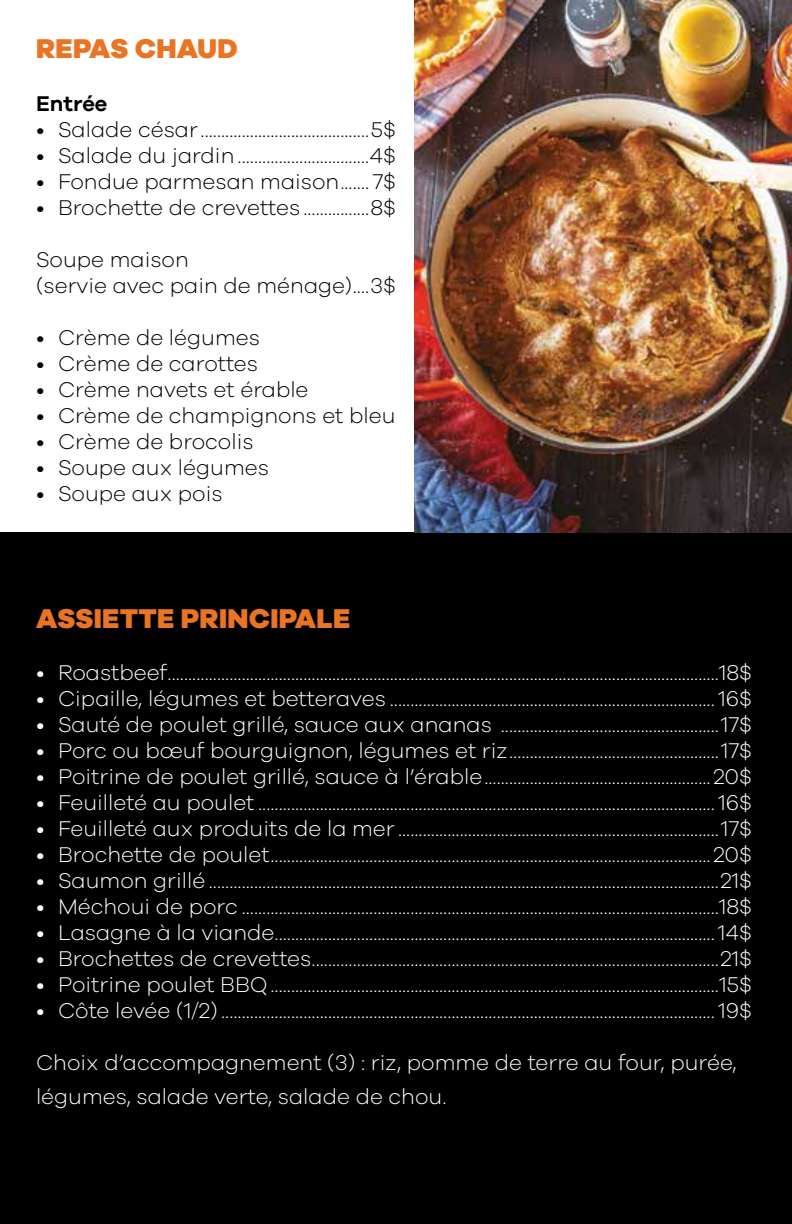
<style>
.page{position:relative;width:792px;height:1224px;background:#fff}
.page>*{position:absolute;margin:0;border:0;box-sizing:border-box;transform-origin:0 0}
.t1{font:800 28px "Galano Grotesque";letter-spacing:.01em;color:#e97423}
.t2{font:300 22px/33.6px "Galano Grotesque";color:#fff}
.t3{font:300 22px/26px "Galano Grotesque";color:#000}
.t4{font:600 22px "Galano Grotesque";color:#000}
</style>
<div class="page">
<div style="left:0;top:533px;width:792px;height:691px;background:#000"></div>
<img style="left:414px;top:0;width:378px;height:533px">
<p class="t1" style="left:36px;top:31px;width:203px">REPAS CHAUD</p>
<p class="t4" style="left:36px;top:90px;width:73px">Entrée</p>
<p class="t3" style="left:36px;top:116px;width:362px">• Salade césar .........................................5$</p>
<p class="t3" style="left:36px;top:142px;width:362px">• Salade du jardin................................4$</p>
<p class="t3" style="left:36px;top:168px;width:362px">• Fondue parmesan maison....... 7$</p>
<p class="t3" style="left:36px;top:194px;width:362px">• Brochette de crevettes ................8$</p>
<p class="t3" style="left:36px;top:246px;width:362px">Soupe maison<br>(servie avec pain de ménage)....3$</p>
<p class="t3" style="left:36px;top:324px;width:225px">• Crème de légumes</p>
<p class="t3" style="left:36px;top:350px;width:223px">• Crème de carottes</p>
<p class="t3" style="left:36px;top:376px;width:274px">• Crème navets et érable</p>
<p class="t3" style="left:36px;top:402px;width:361px">• Crème de champignons et bleu</p>
<p class="t3" style="left:36px;top:428px;width:219px">• Crème de brocolis</p>
<p class="t3" style="left:36px;top:454px;width:234px">• Soupe aux légumes</p>
<p class="t3" style="left:36px;top:480px;width:188px">• Soupe aux pois</p>
<p class="t1" style="left:36px;top:601px;width:316px">ASSIETTE PRINCIPALE</p>
<p class="t2" style="left:36px;top:655px;width:717px">• Roastbeef......................................................................................................................................18$</p>
<p class="t2" style="left:36px;top:681px;width:717px">• Cipaille, légumes et betteraves ...............................................................................16$</p>
<p class="t2" style="left:36px;top:707px;width:717px">• Sauté de poulet grillé, sauce aux ananas .....................................................17$</p>
<p class="t2" style="left:36px;top:733px;width:717px">• Porc ou bœuf bourguignon, légumes et riz...................................................17$</p>
<p class="t2" style="left:36px;top:759px;width:717px">• Poitrine de poulet grillé, sauce à l’érable.......................................................20$</p>
<p class="t2" style="left:36px;top:785px;width:717px">• Feuilleté au poulet ...............................................................................................................16$</p>
<p class="t2" style="left:36px;top:811px;width:717px">• Feuilleté aux produits de la mer ..............................................................................17$</p>
<p class="t2" style="left:36px;top:837px;width:717px">• Brochette de poulet...........................................................................................................20$</p>
<p class="t2" style="left:36px;top:863px;width:717px">• Saumon grillé ............................................................................................................................21$</p>
<p class="t2" style="left:36px;top:889px;width:717px">• Méchoui de porc ....................................................................................................................18$</p>
<p class="t2" style="left:36px;top:915px;width:717px">• Lasagne à la viande...........................................................................................................14$</p>
<p class="t2" style="left:36px;top:941px;width:717px">• Brochettes de crevettes...................................................................................................21$</p>
<p class="t2" style="left:36px;top:967px;width:717px">• Poitrine poulet BBQ.............................................................................................................15$</p>
<p class="t2" style="left:36px;top:993px;width:717px">• Côte levée (1/2)........................................................................................................................19$</p>
<p class="t2" style="left:36px;top:1045px;width:702px">Choix d’accompagnement (3) : riz, pomme de terre au four, purée, légumes, salade verte, salade de chou.</p>
</div>
